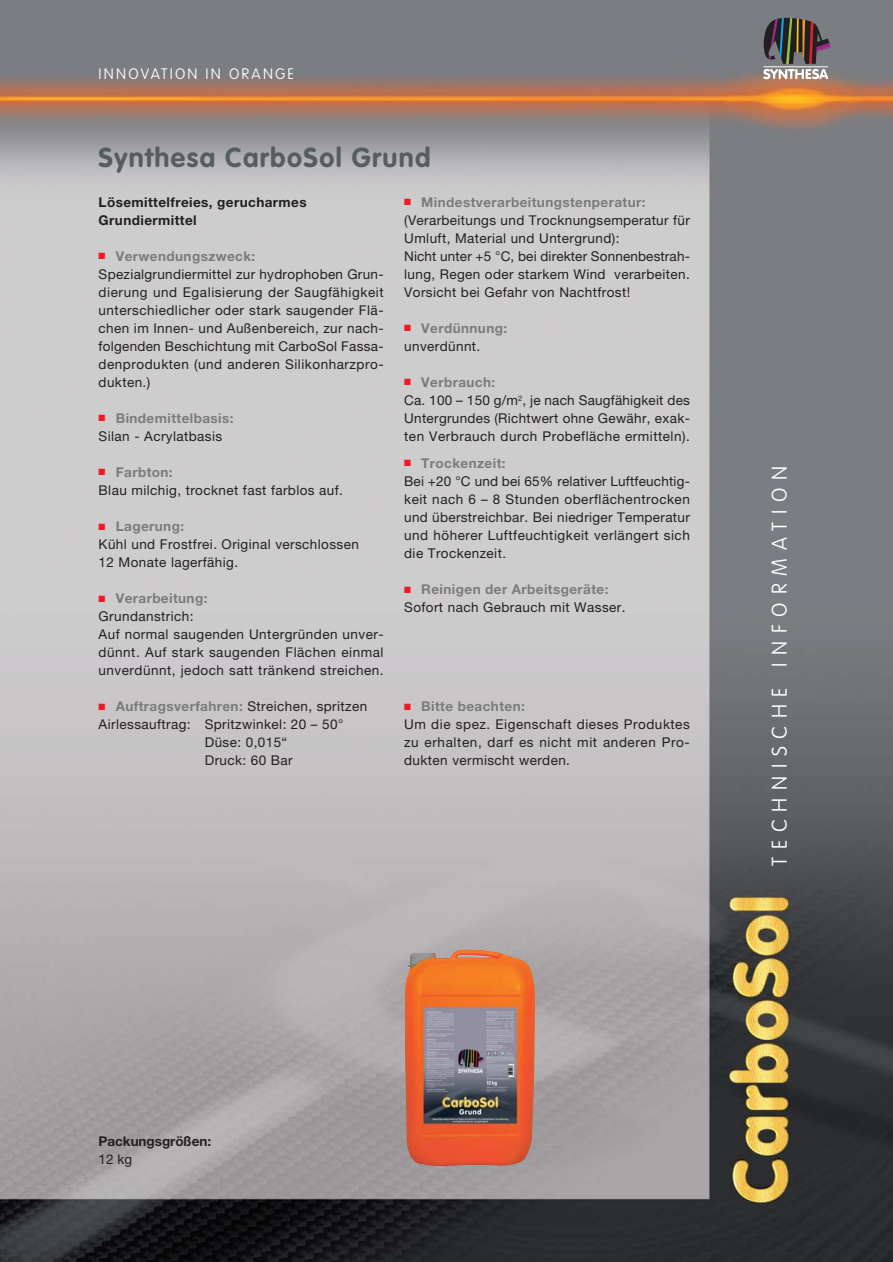
<style>
.page{position:relative;width:893px;height:1262px;background:#fff}
.page>*{position:absolute;margin:0;border:0;box-sizing:border-box;transform-origin:0 0}
.t1{font:700 27px "VAG Rounded";letter-spacing:.05em;color:#565d5d}
.t2{font:100 21px "VAG Rounded";letter-spacing:.37em;color:#fff}
.t3{font:100 15px "VAG Rounded";letter-spacing:.15em;color:#fff}
.t4{font:13.5px/18px "Helvetica Neue";letter-spacing:.03em;color:#231f20}
.t5{font:700 13.5px/18px "Helvetica Neue";letter-spacing:.03em;color:#7a7c7c}
.t6{font:700 13.5px/18px "Helvetica Neue";letter-spacing:.03em;color:#231f20}
.t7{font:700 13.5px "Helvetica Neue";letter-spacing:-.005em;color:#231f20}
.s1{color:#ed1c24}
.s2{font-weight:700;color:#7a7c7c}
.s3{font-weight:400;color:#231f20}
</style>
<div class="page">
<img style="left:0;top:0;width:892px;height:1261px">
<svg style="left:763px;top:18px;width:67px;height:61px;background:#6e6663"></svg>
<img style="left:404px;top:948px;width:131px;height:218px">
<svg style="left:339px;top:719px;width:3px;height:4px"></svg>
<svg style="left:495px;top:251px;width:4px;height:4px"></svg>
<svg style="left:456px;top:476px;width:4px;height:4px"></svg>
<p class="t3" style="left:99px;top:67px;width:197px">INNOVATION IN ORANGE</p>
<h1 class="t1" style="left:99px;top:146px;width:333px">Synthesa CarboSol Grund</h1>
<p class="t6" style="left:99px;top:194px;width:209px">Lösemittelfreies, gerucharmes<br>Grundiermittel</p>
<p class="t4" style="left:99px;top:248px;width:286px"><span class="s1">■</span> <span class="s2">Verwendungszweck:<br></span>Spezialgrundiermittel zur hydrophoben Grun&shy;dierung und Egalisierung der Saugfähigkeit unterschiedlicher oder stark saugender Flä&shy;chen im Innen- und Außenbereich, zur nach&shy;folgenden Beschichtung mit CarboSol Fassa&shy;denprodukten (und anderen Silikonharzpro&shy;dukten.)</p>
<p class="t4" style="left:99px;top:410px;width:136px"><span class="s1">■</span> <span class="s2">Bindemittelbasis:<br></span>Silan - Acrylatbasis</p>
<p class="t4" style="left:99px;top:464px;width:246px"><span class="s1">■</span> <span class="s2">Farbton:<br></span>Blau milchig, trocknet fast farblos auf.</p>
<p class="t4" style="left:99px;top:518px;width:262px"><span class="s1">■</span> <span class="s2">Lagerung:<br></span>Kühl und Frostfrei. Original verschlossen<br>12 Monate lagerfähig.</p>
<p class="t4" style="left:99px;top:590px;width:286px"><span class="s1">■</span> <span class="s2">Verarbeitung:<br></span>Grundanstrich:<br>Auf normal saugenden Untergründen unver&shy;dünnt. Auf stark saugenden Flächen einmal unverdünnt, jedoch satt tränkend streichen.</p>
<p class="t5" style="left:99px;top:698px;width:270px"><span class="s1">■</span> Auftragsverfahren: <span class="s3">Streichen, spritzen</span></p>
<p class="t4" style="left:99px;top:716px;width:240px">Airlessauftrag: Spritzwinkel: 20 – 50</p>
<p class="t4" style="left:205px;top:734px;width:84px">Düse: 0,015“</p>
<p class="t4" style="left:205px;top:752px;width:89px">Druck: 60 Bar</p>
<p class="t4" style="left:404px;top:194px;width:287px"><span class="s1">■</span> <span class="s2">Mindestverarbeitungstenperatur: </span>(Verarbeitungs und Trocknungsemperatur für Umluft, Material und Untergrund):<br>Nicht unter +5 C, bei direkter Sonnenbestrah&shy;lung, Regen oder starkem Wind verarbeiten.<br>Vorsicht bei Gefahr von Nachtfrost!</p>
<p class="t5" style="left:404px;top:320px;width:104px"><span class="s1">■</span> Verdünnung: <span class="s3">unverdünnt.</span></p>
<p class="t4" style="left:404px;top:374px;width:287px"><span class="s1">■</span> <span class="s2">Verbrauch:<br></span>Ca. 100 – 150 g/m<sup>2</sup>, je nach Saugfähigkeit des Untergrundes (Richtwert ohne Gewähr, exak&shy;ten Verbrauch durch Probefläche ermitteln).</p>
<p class="t4" style="left:404px;top:455px;width:287px"><span class="s1">■</span> <span class="s2">Trockenzeit:<br></span>Bei +20 C und bei 65% relativer Luftfeuchtig&shy;keit nach 6 – 8 Stunden oberflächentrocken und überstreichbar. Bei niedriger Temperatur und höherer Luftfeuchtigkeit verlängert sich die Trockenzeit.</p>
<p class="t4" style="left:404px;top:581px;width:223px"><span class="s1">■</span> <span class="s2">Reinigen der Arbeitsgeräte:<br></span>Sofort nach Gebrauch mit Wasser.</p>
<p class="t4" style="left:404px;top:698px;width:287px"><span class="s1">■</span> <span class="s2">Bitte beachten:<br></span>Um die spez. Eigenschaft dieses Produktes zu erhalten, darf es nicht mit anderen Pro&shy;dukten vermischt werden.</p>
<h2 class="t2" style="left:770px;top:865px;width:401px;rotate:-90deg">TECHNISCHE INFORMATION</h2>
<p class="t7" style="left:99px;top:1135px;width:114px">Packungsgrößen:</p>
<p class="t4" style="left:99px;top:1151px;width:35px">12 kg</p>
</div>
